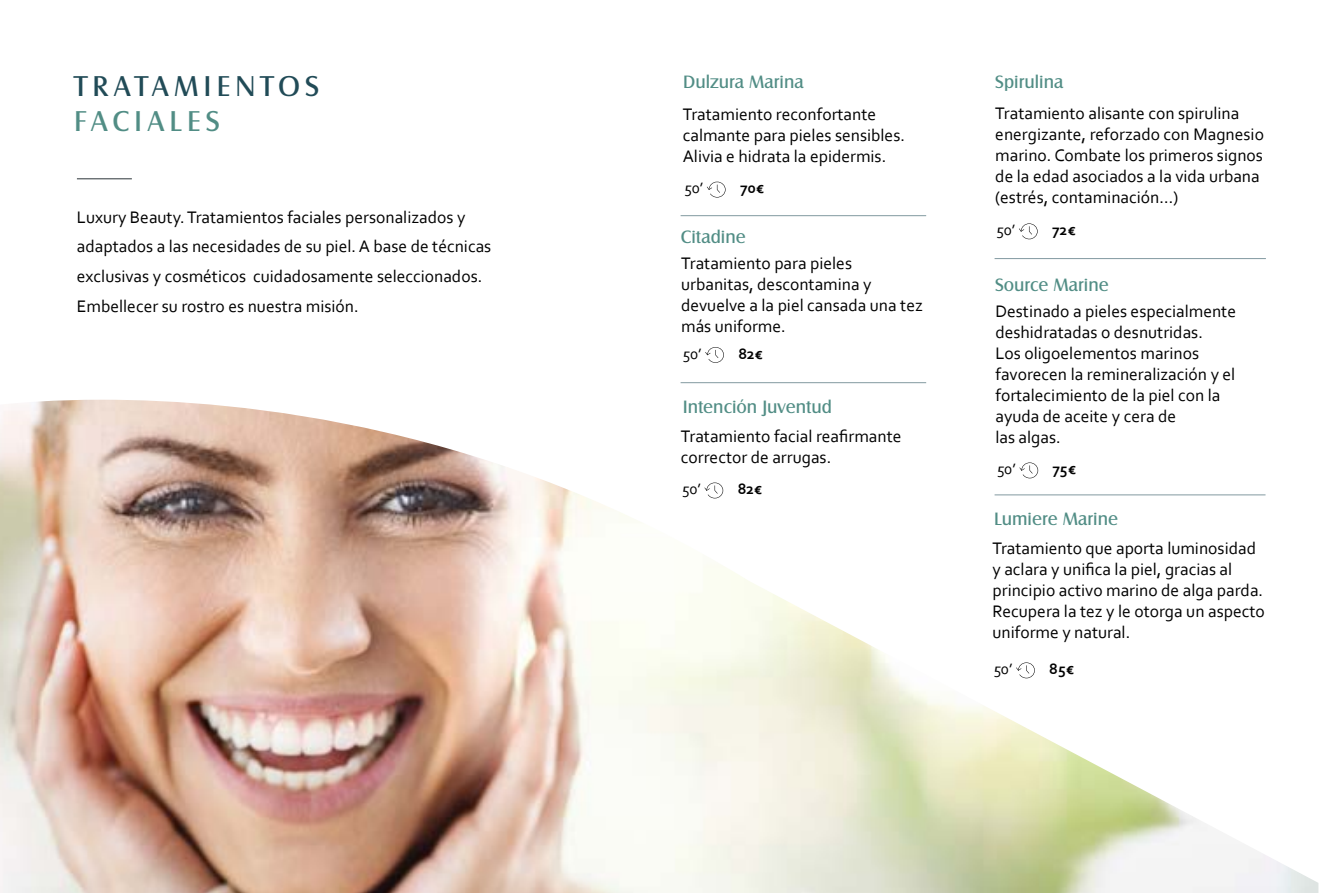
<style>
.page{position:relative;width:1340px;height:893px;background:#fff}
.page>*{position:absolute;margin:0;border:0;box-sizing:border-box;transform-origin:0 0}
.t1{font:29.75px "Castle TOT Boo";letter-spacing:.17em;color:#214b57}
.t2{font:29.75px "Castle TOT Boo";letter-spacing:.17em;color:#518d85}
.t3{font:18.55px "Castle TOT Boo";color:#518d85}
.t4{font:17.5px/21px "Corbel";color:#000}
.t5{font:15.75px "Corbel";letter-spacing:-.02em;color:#000}
.t6{font:700 15.75px "Corbel";letter-spacing:-.02em;color:#000}
</style>
<div class="page">
<svg style="left:707px;top:182px;width:18px;height:15px"></svg>
<svg style="left:705px;top:347px;width:19px;height:16px"></svg>
<hr style="left:77px;top:179px;width:55px;height:1px;background:#2b3338">
<svg style="left:1019px;top:223px;width:18px;height:16px"></svg>
<hr style="left:994px;top:258px;width:271px;height:1px;background:#214b57">
<hr style="left:680px;top:215px;width:246px;height:1px;background:#214b57">
<hr style="left:680px;top:382px;width:246px;height:1px;background:#214b57">
<img style="left:0;top:400px;width:1318px;height:493px">
<h1 class="t1" style="left:74px;top:69px;width:246px">TRATAMIENTOS</h1>
<h1 class="t2" style="left:74px;top:104px;width:147px">FACIALES</h1>
<p class="t4" style="left:77px;top:202px;width:416px;line-height:29.8px">Luxury Beauty. Tratamientos faciales personalizados y adaptados a las necesidades de su piel. A base de técnicas exclusivas y cosméticos cuidadosamente seleccionados.<br>Embellecer su rostro es nuestra misión.</p>
<p class="t3" style="left:683px;top:71px;width:122px">Dulzura Marina</p>
<p class="t4" style="left:683px;top:103px;width:224px">Tratamiento reconfortante calmante para pieles sensibles.<br>Alivia e hidrata la epidermis.</p>
<p class="t5" style="left:684px;top:178px;width:20px">50’</p>
<p class="t6" style="left:740px;top:178px;width:26px">70€</p>
<p class="t3" style="left:681px;top:226px;width:66px">Citadine</p>
<p class="t4" style="left:681px;top:252px;width:243px">Tratamiento para pieles urbanitas, descontamina y devuelve a la piel cansada una tez más uniforme.</p>
<p class="t5" style="left:683px;top:344px;width:20px">50’</p>
<p class="t6" style="left:738px;top:344px;width:26px">82€</p>
<p class="t3" style="left:682px;top:396px;width:151px">Intención Juventud</p>
<p class="t4" style="left:681px;top:426px;width:222px">Tratamiento facial reafirmante corrector de arrugas.</p>
<p class="t5" style="left:682px;top:479px;width:20px">50’</p>
<p class="t6" style="left:737px;top:479px;width:26px">82€</p>
<p class="t3" style="left:995px;top:71px;width:70px">Spirulina</p>
<p class="t4" style="left:995px;top:103px;width:270px">Tratamiento alisante con spirulina energizante, reforzado con Magnesio marino. Combate los primeros signos de la edad asociados a la vida urbana (estrés, contaminación…)</p>
<p class="t5" style="left:996px;top:220px;width:20px">50’</p>
<p class="t6" style="left:1052px;top:220px;width:25px">72€</p>
<p class="t3" style="left:995px;top:274px;width:115px">Source Marine</p>
<p class="t4" style="left:995px;top:300px;width:242px">Destinado a pieles especialmente deshidratadas o desnutridas.<br>Los oligoelementos marinos favorecen la remineralización y el fortalecimiento de la piel con la ayuda de aceite y cera de<br>las algas.</p>
<p class="t5" style="left:997px;top:459px;width:20px">50’</p>
<p class="t6" style="left:1052px;top:459px;width:25px">75€</p>
<p class="t3" style="left:994px;top:508px;width:125px">Lumiere Marine</p>
<p class="t4" style="left:992px;top:537px;width:274px">Tratamiento que aporta luminosidad y aclara y unifica la piel, gracias al principio activo marino de alga parda.<br>Recupera la tez y le otorga un aspecto uniforme y natural.</p>
<p class="t5" style="left:993px;top:659px;width:20px">50’</p>
<p class="t6" style="left:1049px;top:659px;width:26px">85€</p>
</div>
